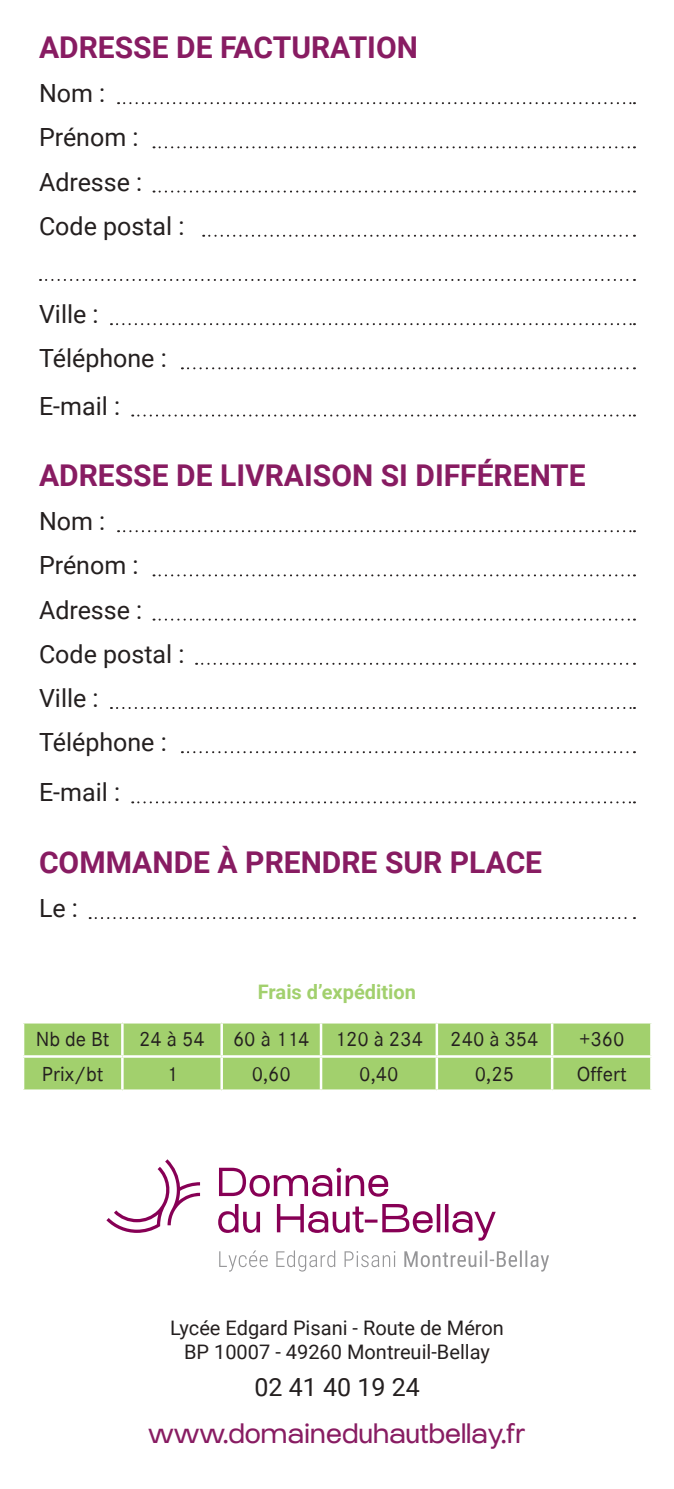
<style>
.page{position:relative;width:674px;height:1489px;background:#fff}
.page>*{position:absolute;margin:0;border:0;box-sizing:border-box;transform-origin:0 0}
.t1{font:700 30px "Roboto";color:#881c62}
.t2{font:27.5px "Osmose";color:#881c62}
.t3{font:25px/44.2px "Roboto";color:#241f1f}
.t4{font:20px "Corporate SBQ";color:#241f1f}
.t5{font:20px/24px "Roboto";color:#241f1f;text-align:center}
.t6{font:700 20px "Roboto";color:#a2d06d}
</style>
<div class="page">
<svg style="left:118px;top:102px;width:516px;height:2px"></svg>
<svg style="left:153px;top:146px;width:481px;height:2px"></svg>
<svg style="left:153px;top:190px;width:481px;height:2px"></svg>
<svg style="left:203px;top:235px;width:431px;height:2px"></svg>
<svg style="left:40px;top:279px;width:594px;height:2px"></svg>
<svg style="left:111px;top:323px;width:523px;height:2px"></svg>
<svg style="left:182px;top:367px;width:452px;height:2px"></svg>
<svg style="left:132px;top:414px;width:502px;height:2px"></svg>
<svg style="left:118px;top:530px;width:516px;height:2px"></svg>
<svg style="left:153px;top:574px;width:481px;height:2px"></svg>
<svg style="left:153px;top:618px;width:481px;height:2px"></svg>
<svg style="left:196px;top:662px;width:438px;height:2px"></svg>
<svg style="left:111px;top:707px;width:523px;height:2px"></svg>
<svg style="left:182px;top:751px;width:452px;height:2px"></svg>
<svg style="left:132px;top:801px;width:502px;height:2px"></svg>
<svg style="left:90px;top:917px;width:544px;height:2px"></svg>
<svg style="left:106px;top:1159px;width:94px;height:73px"></svg>
<svg style="left:219px;top:1250px;width:329px;height:21px"></svg>
<svg style="left:218px;top:1167px;width:277px;height:73px"></svg>
<div style="left:24px;top:1023px;width:625px;height:66px;background:#a2d06d"></div>
<hr style="left:121px;top:1023px;width:2px;height:32px;background:#fff">
<hr style="left:220px;top:1023px;width:3px;height:32px;background:#fff">
<hr style="left:319px;top:1023px;width:3px;height:32px;background:#fff">
<hr style="left:435px;top:1023px;width:3px;height:32px;background:#fff">
<hr style="left:550px;top:1023px;width:3px;height:32px;background:#fff">
<hr style="left:22px;top:1055px;width:100px;height:2px;background:#fff">
<hr style="left:122px;top:1055px;width:99px;height:2px;background:#fff">
<hr style="left:121px;top:1057px;width:2px;height:32px;background:#fff">
<hr style="left:221px;top:1055px;width:100px;height:2px;background:#fff">
<hr style="left:220px;top:1057px;width:3px;height:32px;background:#fff">
<hr style="left:321px;top:1055px;width:115px;height:2px;background:#fff">
<hr style="left:319px;top:1057px;width:3px;height:32px;background:#fff">
<hr style="left:436px;top:1055px;width:116px;height:2px;background:#fff">
<hr style="left:435px;top:1057px;width:3px;height:32px;background:#fff">
<hr style="left:552px;top:1055px;width:100px;height:2px;background:#fff">
<hr style="left:550px;top:1057px;width:3px;height:32px;background:#fff">
<p class="t1" style="left:39px;top:26px;width:380px">ADRESSE DE FACTURATION</p>
<p class="t3" style="left:39px;top:70px;width:147px">Nom :<br>Prénom :<br>Adresse :<br>Code postal :</p>
<p class="t3" style="left:39px;top:291px;width:129px">Ville :<br>Téléphone :</p>
<p class="t3" style="left:39px;top:382px;width:83px">E-mail :</p>
<p class="t1" style="left:39px;top:454px;width:548px">ADRESSE DE LIVRAISON SI DIFFÉRENTE</p>
<p class="t3" style="left:39px;top:498px;width:147px">Nom :<br>Prénom :<br>Adresse :<br>Code postal :<br>Ville :<br>Téléphone :</p>
<p class="t3" style="left:39px;top:769px;width:83px">E-mail :</p>
<p class="t1" style="left:39px;top:841px;width:504px">COMMANDE À PRENDRE SUR PLACE</p>
<p class="t3" style="left:39px;top:885px;width:40px">Le :</p>
<p class="t6" style="left:258px;top:978px;width:160px">Frais d’expédition</p>
<p class="t4" style="left:36px;top:1027px;width:75px">Nb de Bt</p>
<p class="t4" style="left:139px;top:1027px;width:67px">24 à 54</p>
<p class="t4" style="left:233px;top:1027px;width:78px">60 à 114</p>
<p class="t4" style="left:334px;top:1027px;width:90px">120 à 234</p>
<p class="t4" style="left:450px;top:1027px;width:90px">240 à 354</p>
<p class="t4" style="left:578px;top:1027px;width:47px">+360</p>
<p class="t4" style="left:42px;top:1061px;width:63px">Prix/bt</p>
<p class="t4" style="left:166px;top:1061px;width:13px">1</p>
<p class="t4" style="left:252px;top:1061px;width:41px">0,60</p>
<p class="t4" style="left:359px;top:1061px;width:41px">0,40</p>
<p class="t4" style="left:474px;top:1061px;width:41px">0,25</p>
<p class="t4" style="left:576px;top:1061px;width:51px">Offert</p>
<p class="t5" style="left:170px;top:1314px;width:335px">Lycée Edgard Pisani - Route de Méron<br>BP 10007 - 49260 Montreuil-Bellay</p>
<p class="t3" style="left:254px;top:1363px;width:167px">02 41 40 19 24</p>
<p class="t2" style="left:148px;top:1417px;width:379px">www.domaineduhautbellay.fr</p>
</div>
